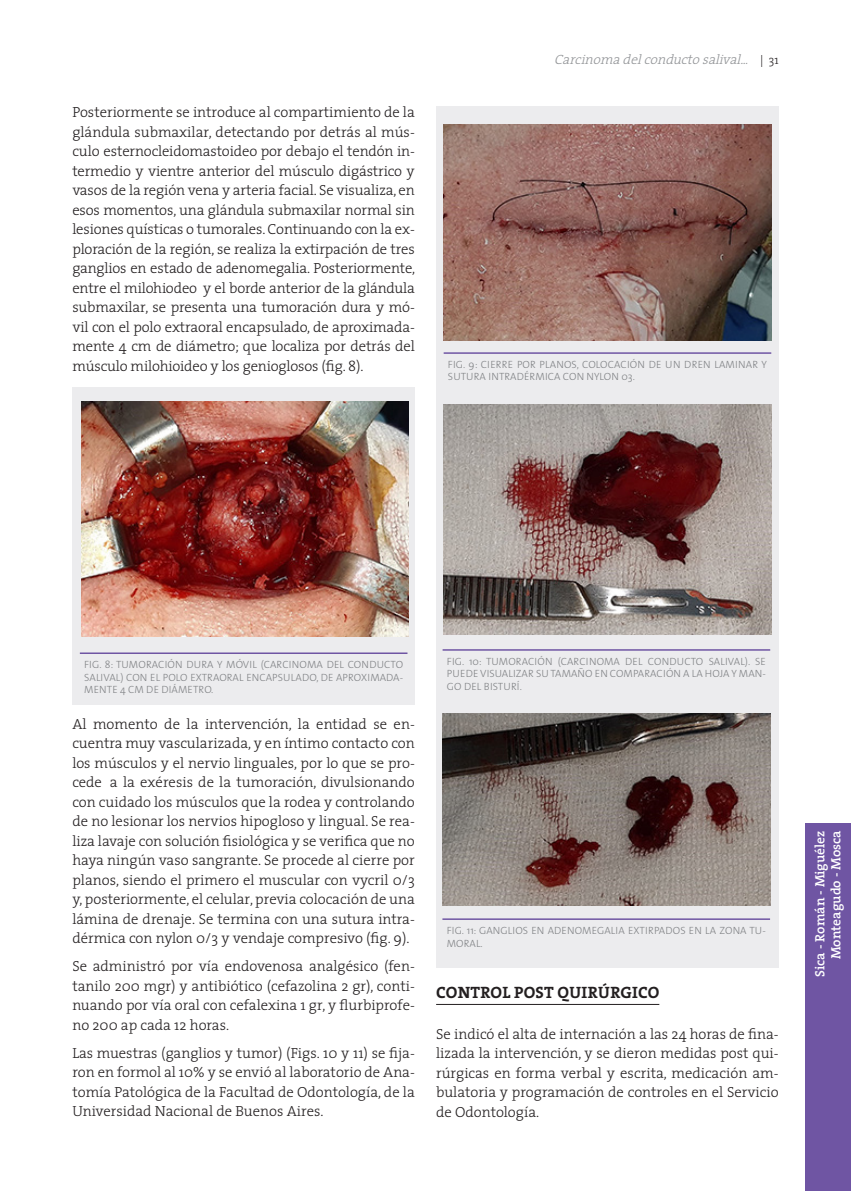
<style>
.page{position:relative;width:851px;height:1191px;background:#fff}
.page>*{position:absolute;margin:0;border:0;box-sizing:border-box;transform-origin:0 0}
.t1{font:700 16.5px "The Serif";letter-spacing:.015em;color:#231f20}
.t2{font:300 14.7px/19.5px "The Serif";color:#231f20;text-align:justify}
.t3{font:600 13.5px/16.2px "The Serif";color:#fff;text-align:right}
.t4{font:italic 300 13.5px "The Serif";color:#939598}
.t5{font:300 10.5px/12.6px "The Sans";letter-spacing:.015em;color:#808285}
.s1{font-style:normal;font-size:12px;color:#231f20}
</style>
<div class="page">
<div style="left:805px;top:823px;width:45px;height:368px;background:#6f55a3"></div>
<div style="left:72px;top:387px;width:343px;height:318px;background:#ececee"></div>
<hr style="left:436px;top:1004px;width:223px;height:1px;background:#231f20">
<div style="left:436px;top:106px;width:342px;height:861px;background:#ececee"></div>
<img style="left:81px;top:401px;width:327px;height:235px">
<img style="left:443px;top:125px;width:328px;height:215px">
<hr style="left:443px;top:352px;width:328px;height:2px;background:#6f55a3">
<hr style="left:442px;top:649px;width:328px;height:1px;background:#6f55a3">
<hr style="left:80px;top:652px;width:327px;height:2px;background:#6f55a3">
<img style="left:443px;top:404px;width:328px;height:230px">
<img style="left:442px;top:713px;width:328px;height:192px">
<hr style="left:442px;top:918px;width:328px;height:2px;background:#6f55a3">
<p class="t2" style="left:72px;top:102px;width:344px">Posteriormente se introduce al compartimiento de la glándula submaxilar, detectando por detrás al mús&shy;culo esternocleidomastoideo por debajo el tendón in&shy;termedio y vientre anterior del músculo digástrico y vasos de la región vena y arteria facial. Se visualiza, en esos momentos, una glándula submaxilar normal sin lesiones quísticas o tumorales. Continuando con la ex&shy;ploración de la región, se realiza la extirpación de tres ganglios en estado de adenomegalia. Posteriormente, entre el milohiodeo y el borde anterior de la glándula submaxilar, se presenta una tumoración dura y mó&shy;vil con el polo extraoral encapsulado, de aproximada&shy;mente 4 cm de diámetro; que localiza por detrás del músculo milohioideo y los genioglosos (fig. 8).</p>
<p class="t4" style="left:554px;top:49px;width:226px">Carcinomadelconductosalival... <span class="s1">| 3 1</span></p>
<p class="t5" style="left:448px;top:358px;width:320px">FIG. 9: CIERRE POR PLANOS, COLOCACIÓN DE UN DREN LAMINAR Y<br>SUTURA INTRADÉRMICA CON NYLON 03.</p>
<p class="t5" style="left:84px;top:658px;width:320px;text-align:justify">FIG. 8: TUMORACIÓN DURA Y MÓVIL (CARCINOMA DEL CONDUCTO SALIVAL) CON EL POLO EXTRAORAL ENCAPSULADO, DE APROXIMADA-MENTE 4 CM DE DIÁMETRO.</p>
<p class="t2" style="left:72px;top:713px;width:344px">Al momento de la intervención, la entidad se en&shy;cuentra muy vascularizada, y en íntimo contacto con los músculos y el nervio linguales, por lo que se pro&shy;cede a la exéresis de la tumoración, divulsionando con cuidado los músculos que la rodea y controlando de no lesionar los nervios hipogloso y lingual. Se rea&shy;liza lavaje con solución fisiológica y se verifica que no haya ningún vaso sangrante. Se procede al cierre por planos, siendo el primero el muscular con vycril 0/3 y, posteriormente, el celular, previa colocación de una lámina de drenaje. Se termina con una sutura intra&shy;dérmica con nylon 0/3 y vendaje compresivo (fig. 9).</p>
<p class="t2" style="left:72px;top:956px;width:344px">Se administró por vía endovenosa analgésico (fen&shy;tanilo 200 mgr) y antibiótico (cefazolina 2 gr), conti&shy;nuando por vía oral con cefalexina 1 gr, y flurbiprofe&shy;no 200 ap cada 12 horas.</p>
<p class="t2" style="left:72px;top:1042px;width:344px">Las muestras (ganglios y tumor) (Figs. 10 y 11) se fija&shy;ron en formol al 10% y se envió al laboratorio de Ana&shy;tomía Patológica de la Facultad de Odontología, de la Universidad Nacional de Buenos Aires.</p>
<p class="t5" style="left:447px;top:654px;width:320px;text-align:justify">FIG. 10: TUMORACIÓN (CARCINOMA DEL CONDUCTO SALIVAL). SE PUEDE VISUALIZAR SU TAMAÑO EN COMPARACIÓN A LA HOJA Y MAN-GO DEL BISTURÍ.</p>
<p class="t5" style="left:446px;top:923px;width:320px">FIG. 11: GANGLIOS EN ADENOMEGALIA EXTIRPADOS EN LA ZONA TU-<br>MORAL.</p>
<p class="t1" style="left:436px;top:978px;width:224px">CONTROL POST QUIRÚRGICO</p>
<p class="t2" style="left:436px;top:1023px;width:344px">Se indicó el alta de internación a las 24 horas de fina&shy;lizada la intervención, y se dieron medidas post qui&shy;rúrgicas en forma verbal y escrita, medicación am&shy;bulatoria y programación de controles en el Servicio de Odontología.</p>
<p class="t3" style="left:811px;top:976px;width:148px;rotate:-90deg">Sica - Román - Miguélez<br>Monteagudo - Mosca</p>
</div>
